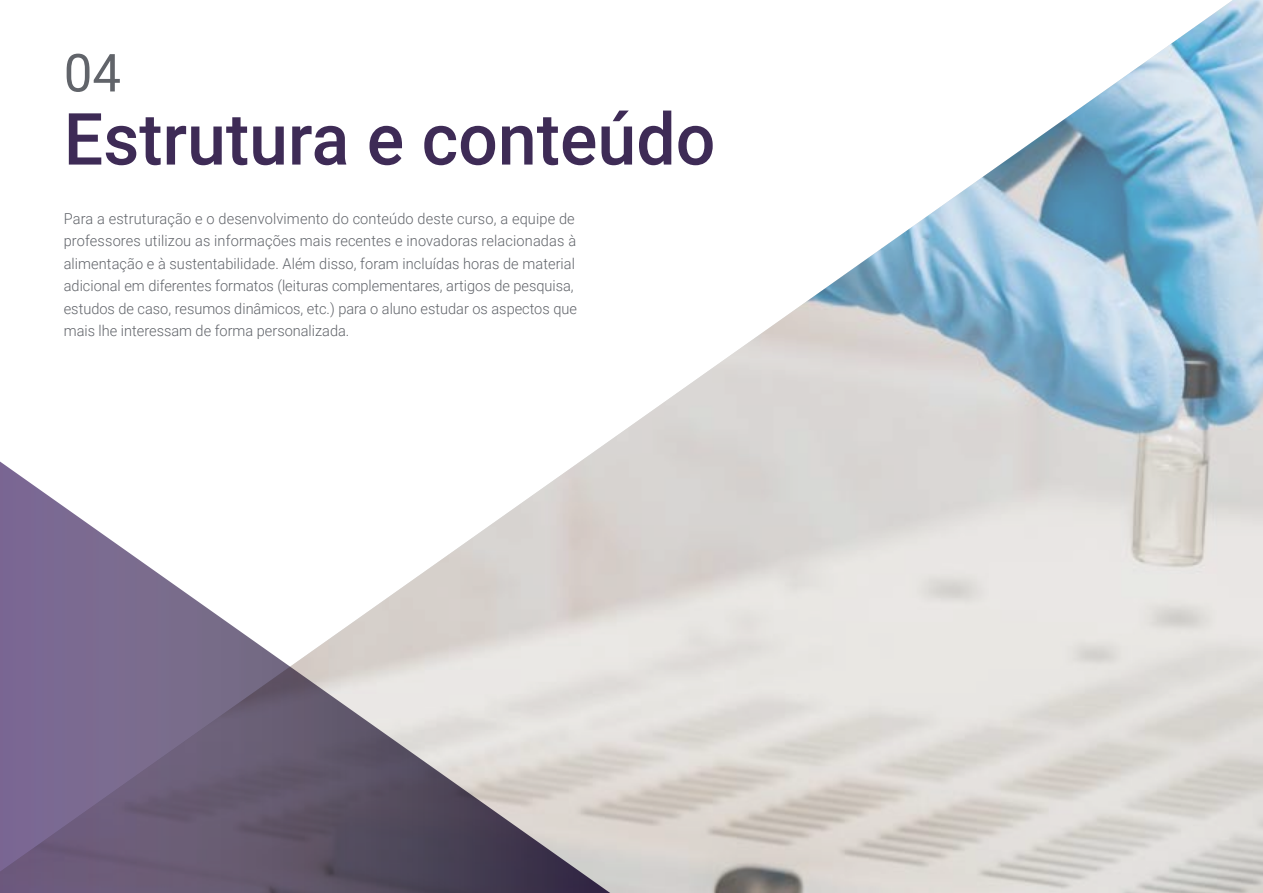
<style>
.page{position:relative;width:1263px;height:893px;background:#fff}
.page>*{position:absolute;margin:0;border:0;box-sizing:border-box;transform-origin:0 0}
.t1{font:500 72px "Roboto";color:#3e2b56}
.t2{font:52.5px "Roboto";color:#61646a}
.t3{font:300 15px/22.5px "Roboto";letter-spacing:.005em;color:#61646a}
</style>
<div class="page">
<img style="left:602px;top:0;width:661px;height:893px">
<svg style="left:0;top:446px;width:640px;height:447px"></svg>
<h2 class="t2" style="left:64px;top:36px;width:59px">04</h2>
<h1 class="t1" style="left:64px;top:89px;width:653px">Estrutura e conteúdo</h1>
<p class="t3" style="left:64px;top:207px;width:515px">Para a estruturação e o desenvolvimento do conteúdo deste curso, a equipe de professores utilizou as informações mais recentes e inovadoras relacionadas à alimentação e à sustentabilidade. Além disso, foram incluídas horas de material adicional em diferentes formatos (leituras complementares, artigos de pesquisa, estudos de caso, resumos dinâmicos, etc.) para o aluno estudar os aspectos que mais lhe interessam de forma personalizada.</p>
</div>
